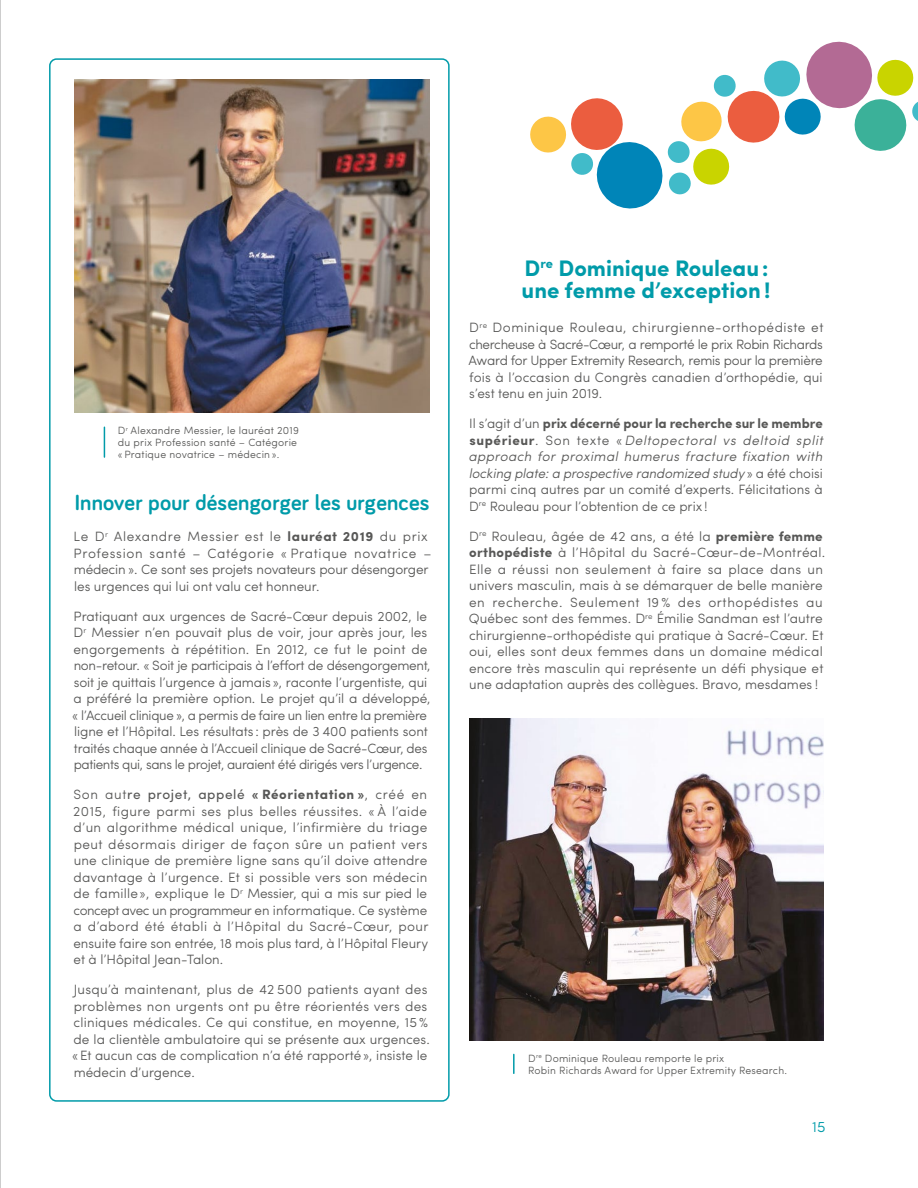
<style>
.page{position:relative;width:918px;height:1188px;background:#fff}
.page>*{position:absolute;margin:0;border:0;box-sizing:border-box;transform-origin:0 0}
.t1{font:700 22.5px/22.5px "Sofia Pro";color:#009ba9}
.t2{font:700 22.5px "Bariol";letter-spacing:.01em;color:#009ba9}
.t3{font:300 15px "Sofia Pro";color:#009ba9}
.t4{font:300 13.5px/16.5px "Sofia Pro";letter-spacing:.005em;color:#575756}
.t5{font:300 10.5px/12px "Sofia Pro";letter-spacing:.02em;color:#575756}
.s1{font-weight:700}
.s2{font-weight:400}
.s3{font-style:italic}
</style>
<div class="page">
<img style="left:469px;top:718px;width:355px;height:322px">
<div style="left:49px;top:58px;width:401px;height:1044px;border:2px solid #009ba9;border-radius:7px"></div>
<svg style="left:530px;top:41px;width:388px;height:168px"></svg>
<hr style="left:104px;top:427px;width:1px;height:30px;background:#009ba9">
<svg style="left:513px;top:1054px;width:2px;height:19px"></svg>
<img style="left:74px;top:79px;width:355px;height:333px">
<hr style="left:0;top:0;width:1px;height:1188px;background:#9d9d9c">
<p class="t5" style="left:118px;top:424px;width:182px">D<sup>r</sup> Alexandre Messier, le lauréat 2019 du prix Profession santé – Catégorie « Pratique novatrice – médecin ».</p>
<h1 class="t2" style="left:75px;top:487px;width:356px">Innover pour désengorger les urgences</h1>
<p class="t4" style="left:74px;top:528px;width:359px">Le D<sup>r</sup> Alexandre Messier est le <span class="s1">lauréat 2019</span> du prix Profession santé – Catégorie « Pratique novatrice – médecin ». Ce sont ses projets novateurs pour désengorger les urgences qui lui ont valu cet honneur.</p>
<p class="t4" style="left:72px;top:607px;width:360px">Pratiquant aux urgences de Sacré-Cœur depuis 2002, le D<sup>r</sup> Messier n’en pouvait plus de voir, jour après jour, les engorgements à répétition. En 2012, ce fut le point de non-retour. « Soit je participais à l’effort de désengorgement, soit je quittais l’urgence à jamais », raconte l’urgentiste, qui a préféré la première option. Le projet qu’il a développé, « l’Accueil clinique », a permis de faire un lien entre la première ligne et l’Hôpital. Les résultats : près de 3 400 patients sont traités chaque année à l’Accueil clinique de Sacré-Cœur, des patients qui, sans le projet, auraient été dirigés vers l’urgence.</p>
<p class="t4" style="left:73px;top:786px;width:357px">Son aut<span class="s2">re projet, appelé</span> <span class="s1">« Réorientation »</span>, créé en 2015, figure parmi ses plus belles réussites. « À l’aide d’un algorithme médical unique, l’infirmière du triage peut désormais diriger de façon sûre un patient vers une clinique de première ligne sans qu’il doive attendre davantage à l’urgence. Et si possible vers son médecin de famille », explique le D<sup>r</sup> Messier, qui a mis sur pied le concept avec un programmeur en informatique. Ce système a d’abord été établi à l’Hôpital du Sacré-Cœur, pour ensuite faire son entrée, 18 mois plus tard, à l’Hôpital Fleury et à l’Hôpital Jean-Talon.</p>
<p class="t4" style="left:72px;top:981px;width:359px">Jusqu’à maintenant, plus de 42 500 patients ayant des problèmes non urgents ont pu être réorientés vers des cliniques médicales. Ce qui constitue, en moyenne, 15 % de la clientèle ambulatoire qui se présente aux urgences. « Et aucun cas de complication n’a été rapporté », insiste le médecin d’urgence.</p>
<h1 class="t1" style="left:522px;top:255px;width:251px">D<sup>re</sup> Dominique Rouleau : une femme d’exception !</h1>
<p class="t4" style="left:469px;top:318px;width:356px;text-align:justify">D<sup>re</sup> Dominique Rouleau, chirurgienne-orthopédiste et chercheuse à Sacré-Cœur, a remporté le prix Robin Richards Award for Upper Extremity Research, remis pour la première fois à l’occasion du Congrès canadien d’orthopédie, qui s’est tenu en juin 2019.</p>
<p class="t4" style="left:468px;top:414px;width:356px;text-align:justify">Il s’agit d’un <span class="s1">prix décerné pour la recherche sur le membre supérieur</span>. Son texte « <span class="s3">Deltopectoral vs deltoid split approach for proximal humerus fracture fixation with locking plate: a prospective randomized study</span> » a été choisi parmi cinq autres par un comité d’experts. Félicitations à D<sup>re</sup> Rouleau pour l’obtention de ce prix !</p>
<p class="t4" style="left:469px;top:527px;width:358px">D<sup>re</sup> Rouleau, âgée de 42 ans, a été la <span class="s1">première femme orthopédiste</span> à l’Hôpital du Sacré-Cœur-de-Montréal.<br>Elle a réussi non seulement à faire sa place dans un univers masculin, mais à se démarquer de belle manière en recherche. Seulement 19 % des orthopédistes au Québec sont des femmes. D<sup>re</sup> Émilie Sandman est l’autre chirurgienne-orthopédiste qui pratique à Sacré-Cœur. Et oui, elles sont deux femmes dans un domaine médical encore très masculin qui représente un défi physique et une adaptation auprès des collègues. Bravo, mesdames !</p>
<p class="t5" style="left:528px;top:1051px;width:260px">D<sup>re</sup> Dominique Rouleau remporte le prix<br>Robin Richards Award for Upper Extremity Research.</p>
<p class="t3" style="left:812px;top:1116px;width:15px">15</p>
</div>
